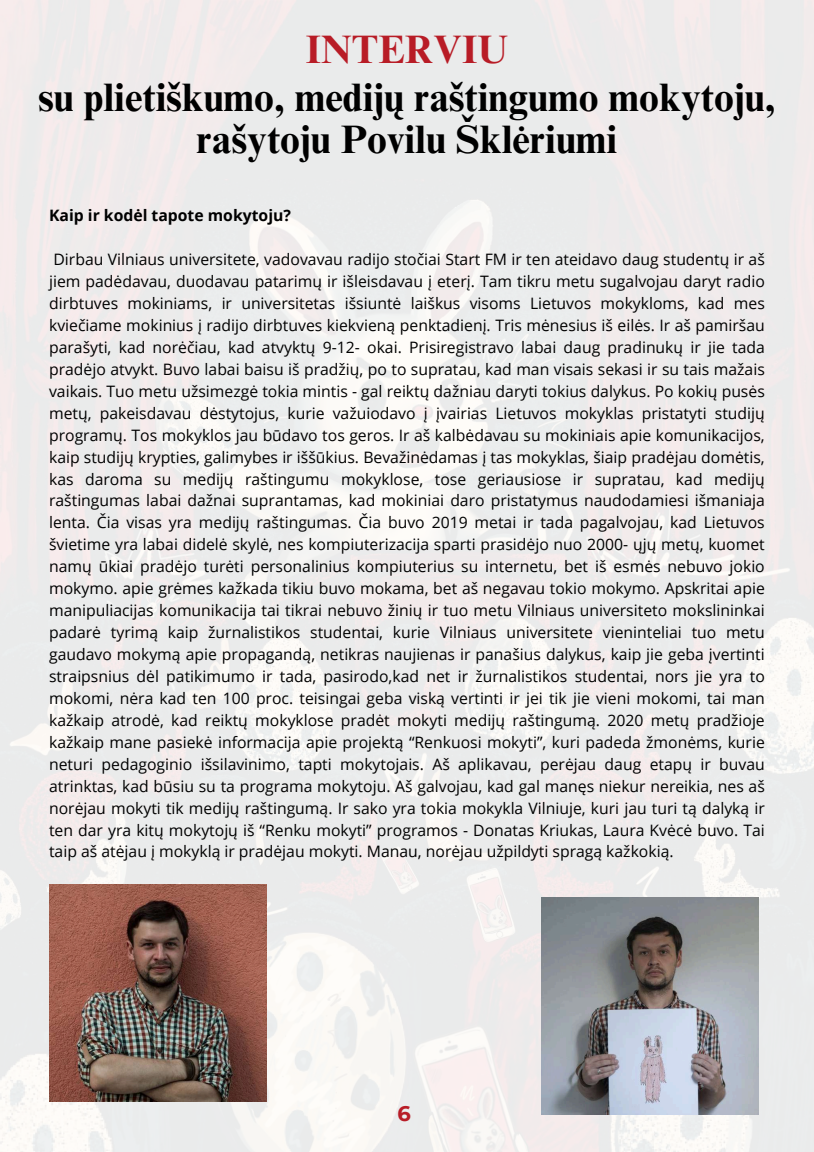
<style>
.page{position:relative;width:814px;height:1152px;background:#fff}
.page>*{position:absolute;margin:0;border:0;box-sizing:border-box;transform-origin:0 0}
.t1{font:700 39.75px/41.6px "Times NRMT Pro";color:#000;text-align:center}
.t2{font:700 39.75px "Times NRMT Pro";color:#b81c26}
.t3{font:700 21px "Montserrat";color:#b81c26}
.t4{font:15.75px/21.9px "Open Sans";color:#000;text-align:justify}
.t5{font:700 15.75px "Open Sans";color:#000}
</style>
<div class="page">
<img style="left:0;top:0;width:814px;height:1152px">
<img style="left:49px;top:885px;width:217px;height:217px">
<img style="left:542px;top:897px;width:217px;height:217px">
<h1 class="t2" style="left:306px;top:34px;width:204px">INTERVIU</h1>
<h1 class="t1" style="left:38px;top:82px;width:738px">su plietiškumo, medijų raštingumo mokytoju, rašytoju Povilu Šklėriumi</h1>
<p class="t5" style="left:49px;top:204px;width:243px">Kaip ir kodėl tapote mokytoju?</p>
<p class="t4" style="left:49px;top:248px;width:717px">Dirbau Vilniaus universitete, vadovavau radijo stočiai Start FM ir ten ateidavo daug studentų ir aš jiem padėdavau, duodavau patarimų ir išleisdavau į eterį. Tam tikru metu sugalvojau daryt radio dirbtuves mokiniams, ir universitetas išsiuntė laiškus visoms Lietuvos mokykloms, kad mes kviečiame mokinius į radijo dirbtuves kiekvieną penktadienį. Tris mėnesius iš eilės. Ir aš pamiršau parašyti, kad norėčiau, kad atvyktų 9-12- okai. Prisiregistravo labai daug pradinukų ir jie tada pradėjo atvykt. Buvo labai baisu iš pradžių, po to supratau, kad man visais sekasi ir su tais mažais vaikais. Tuo metu užsimezgė tokia mintis - gal reiktų dažniau daryti tokius dalykus. Po kokių pusės metų, pakeisdavau dėstytojus, kurie važuiodavo į įvairias Lietuvos mokyklas pristatyti studijų programų. Tos mokyklos jau būdavo tos geros. Ir aš kalbėdavau su mokiniais apie komunikacijos, kaip studijų krypties, galimybes ir iššūkius. Bevažinėdamas į tas mokyklas, šiaip pradėjau domėtis, kas daroma su medijų raštingumu mokyklose, tose geriausiose ir supratau, kad medijų raštingumas labai dažnai suprantamas, kad mokiniai daro pristatymus naudodamiesi išmaniaja lenta. Čia visas yra medijų raštingumas. Čia buvo 2019 metai ir tada pagalvojau, kad Lietuvos švietime yra labai didelė skylė, nes kompiuterizacija sparti prasidėjo nuo 2000- ųjų metų, kuomet namų ūkiai pradėjo turėti personalinius kompiuterius su internetu, bet iš esmės nebuvo jokio mokymo. apie grėmes kažkada tikiu buvo mokama, bet aš negavau tokio mokymo. Apskritai apie manipuliacijas komunikacija tai tikrai nebuvo žinių ir tuo metu Vilniaus universiteto mokslininkai padarė tyrimą kaip žurnalistikos studentai, kurie Vilniaus universitete vieninteliai tuo metu gaudavo mokymą apie propagandą, netikras naujienas ir panašius dalykus, kaip jie geba įvertinti straipsnius dėl patikimumo ir tada, pasirodo,kad net ir žurnalistikos studentai, nors jie yra to mokomi, nėra kad ten 100 proc. teisingai geba viską vertinti ir jei tik jie vieni mokomi, tai man kažkaip atrodė, kad reiktų mokyklose pradėt mokyti medijų raštingumą. 2020 metų pradžioje kažkaip mane pasiekė informacija apie projektą “Renkuosi mokyti”, kuri padeda žmonėms, kurie neturi pedagoginio išsilavinimo, tapti mokytojais. Aš aplikavau, perėjau daug etapų ir buvau atrinktas, kad būsiu su ta programa mokytoju. Aš galvojau, kad gal manęs niekur nereikia, nes aš norėjau mokyti tik medijų raštingumą. Ir sako yra tokia mokykla Vilniuje, kuri jau turi tą dalyką ir ten dar yra kitų mokytojų iš “Renku mokyti” programos - Donatas Kriukas, Laura Kvėcė buvo. Tai taip aš atėjau į mokyklą ir pradėjau mokyti. Manau, norėjau užpildyti spragą kažkokią.</p>
<h2 class="t3" style="left:397px;top:1101px;width:15px">6</h2>
</div>
